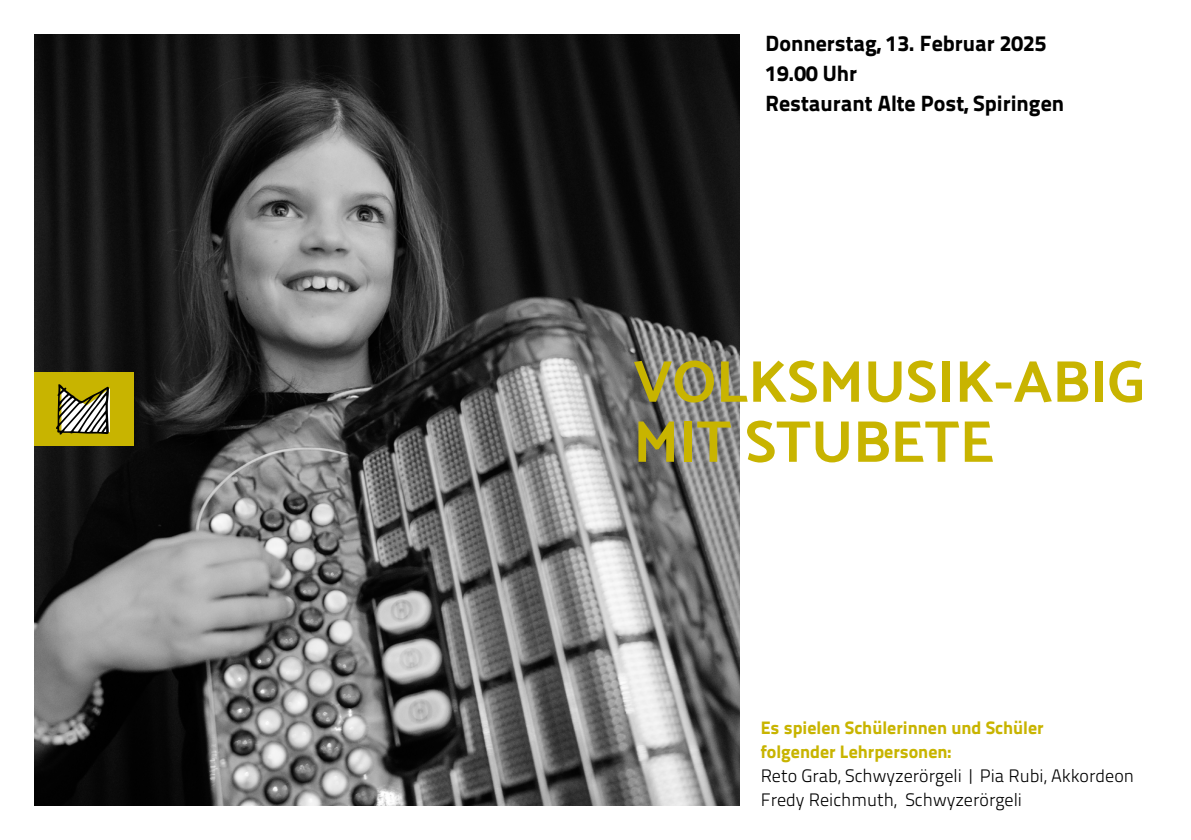
<style>
.page{position:relative;width:1191px;height:840px;background:#fff}
.page>*{position:absolute;margin:0;border:0;box-sizing:border-box;transform-origin:0 0}
.t1{font:700 59.2px/60px "Catamaran";color:#c8b400}
.t2{font:800 22px/30px "Titillium Text 22 L";color:#000}
.t3{font:300 18px/24px "Titillium Text 22 L";color:#000}
.t4{font:800 18px/24px "Titillium Text 22 L";color:#c8b400}
</style>
<div class="page">
<img style="left:34px;top:34px;width:705px;height:771px">
<div style="left:34px;top:372px;width:99px;height:73px;background:#c8b400"></div>
<svg style="left:56px;top:384px;width:54px;height:50px"></svg>
<p class="t2" style="left:765px;top:26px;width:300px">Donnerstag, 13. Februar 2025<br>19.00 Uhr<br>Restaurant Alte Post, Spiringen</p>
<h1 class="t1" style="left:633px;top:351px;width:513px">VOLKSMUSIK-ABIG<br>MIT STUBETE</h1>
<p class="t4" style="left:760px;top:714px;width:284px">Es spielen Schülerinnen und Schüler folgender Lehrpersonen:</p>
<p class="t3" style="left:760px;top:762px;width:375px">Reto Grab, Schwyzerörgeli | Pia Rubi, Akkordeon<br>Fredy Reichmuth, Schwyzerörgeli</p>
</div>
